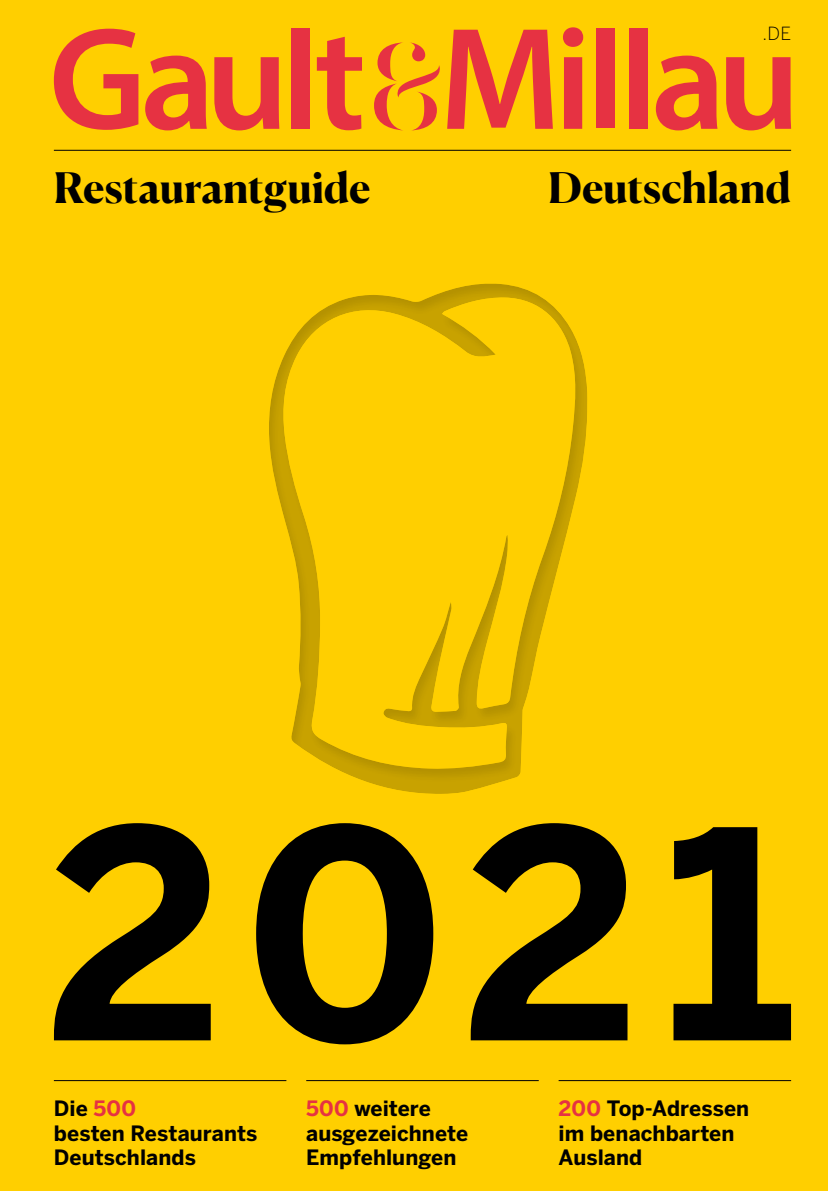
<style>
.page{position:relative;width:828px;height:1191px;background:#ffcf00}
.page>*{position:absolute;margin:0;border:0;box-sizing:border-box;transform-origin:0 0}
.t1{font:700 288px "Benton Sans";color:#000}
.COVER_Restaurant_Deu{font:700 42px "Canela";letter-spacing:-.005em;color:#000}
.COVER_Fusszeile{font:700 21px/24.6px "Benton Sans";letter-spacing:.005em;color:#000}
.t2{font:300 18px "Benton Sans";color:#000}
.s1{color:#e63242}
</style>
<div class="page">
<hr style="left:54px;top:1080px;width:232px;height:1px;background:#000">
<hr style="left:306px;top:1080px;width:233px;height:1px;background:#000">
<hr style="left:558px;top:1080px;width:233px;height:1px;background:#000">
<hr style="left:54px;top:150px;width:737px;height:1px;background:#000">
<svg style="left:374px;top:42px;width:66px;height:88px"></svg>
<svg style="left:54px;top:29px;width:84px;height:101px"></svg>
<svg style="left:145px;top:56px;width:62px;height:74px"></svg>
<svg style="left:214px;top:57px;width:65px;height:73px"></svg>
<svg style="left:656px;top:56px;width:61px;height:74px"></svg>
<svg style="left:726px;top:57px;width:65px;height:73px"></svg>
<div style="left:291px;top:29px;width:18px;height:100px;background:#e63242"></div>
<svg style="left:317px;top:37px;width:45px;height:93px"></svg>
<svg style="left:447px;top:30px;width:106px;height:99px"></svg>
<svg style="left:563px;top:27px;width:20px;height:102px"></svg>
<div style="left:596px;top:29px;width:19px;height:99px;background:#e63242"></div>
<div style="left:629px;top:29px;width:18px;height:100px;background:#e63242"></div>
<div style="left:252px;top:271px;width:352px;height:524px;background:#000;opacity:.1"></div>
<p class="t2" style="left:762px;top:23px;width:30px">.DE</p>
<p class="COVER_Restaurant_Deu" style="left:54px;top:154px;width:318px">Restaurantguide</p>
<p class="COVER_Restaurant_Deu" style="left:548px;top:154px;width:244px">Deutschland</p>
<p class="t1" style="left:46px;top:754px;width:751px">2021</p>
<p class="COVER_Fusszeile" style="left:54px;top:1096px;width:205px">Die <span class="s1">500<br></span>besten Restaurants<br>Deutschlands</p>
<p class="COVER_Fusszeile" style="left:306px;top:1096px;width:163px"><span class="s1">500</span> weitere ausgezeichnete<br>Empfehlungen</p>
<p class="COVER_Fusszeile" style="left:558px;top:1096px;width:192px"><span class="s1">200</span> Top-Adressen im benachbarten<br>Ausland</p>
</div>
